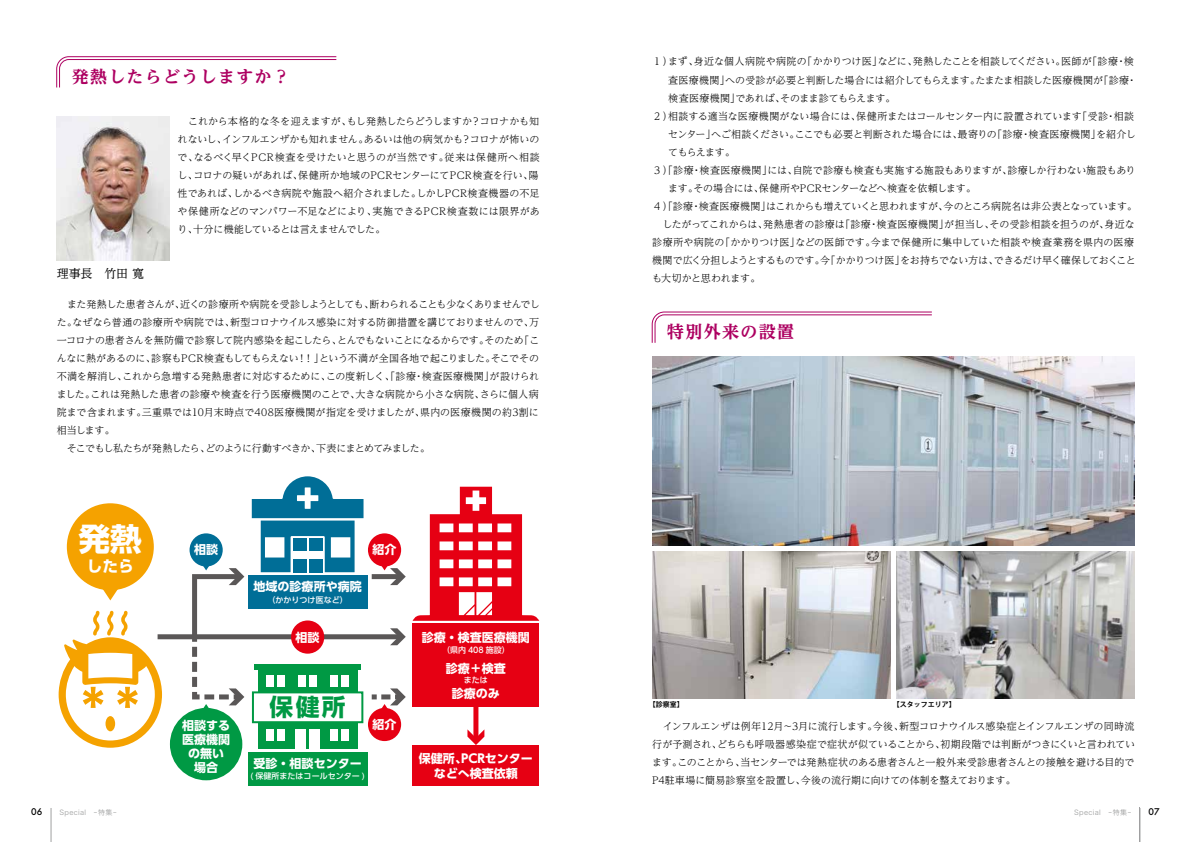
<style>
.page{position:relative;width:1191px;height:842px;background:#fff}
.page>*{position:absolute;margin:0;border:0;box-sizing:border-box;transform-origin:0 0}
.t1{font:700 31.7px "UD Shin Go Pro";color:#fff}
.t2{font:700 23.8px "UD Shin Go Pro";color:#094}
.t3{font:700 expanded 17px "UD Reimin Pro";letter-spacing:.075em;color:#ad0061}
.t4{font:700 15.6px "UD Shin Go Pro";color:#fff}
.t5{font:700 12px/14px "UD Shin Go Pro";color:#fff;text-align:center}
.t6{font:12px "UD Reimin Pro";color:#000}
.t7{font:300 10px/18px "UD Reimin Pro";letter-spacing:-.01em;color:#000}
.t8{font:300 10px "UD Reimin Pro";letter-spacing:.01em;color:#000}
.t9{font:300 10px "UD Reimin Pro";letter-spacing:-.03em;color:#000}
.t10{font:300 10px "UD Reimin Pro";letter-spacing:-.05em;color:#000}
.t11{font:500 9px "Futura";color:#000}
.t12{font:500 8px "UD Shin Go Pro";color:#fff}
.t13{font:7px "Hira Kaku Pro W3";letter-spacing:.05em;color:#9fa0a0}
.t14{font:700 7px "Koz Go Pro";color:#000}
</style>
<div class="page">
<img style="left:57px;top:116px;width:112px;height:145px">
<img style="left:652px;top:357px;width:482px;height:188px">
<img style="left:652px;top:551px;width:238px;height:147px">
<img style="left:896px;top:551px;width:238px;height:147px">
<svg style="left:651px;top:311px;width:281px;height:32px"></svg>
<svg style="left:56px;top:56px;width:281px;height:32px"></svg>
<div style="left:158px;top:634px;width:242px;height:5px;background:#5a5757"></div>
<svg style="left:390px;top:628px;width:16px;height:17px"></svg>
<div style="left:248px;top:575px;width:119px;height:33px;background:#006e97"></div>
<div style="left:413px;top:624px;width:126px;height:83px;background:#e60013"></div>
<div style="left:248px;top:752px;width:119px;height:33px;background:#094"></div>
<svg style="left:252px;top:476px;width:111px;height:96px"></svg>
<div style="left:293px;top:559px;width:13px;height:13px;background:#006e97"></div>
<div style="left:293px;top:538px;width:13px;height:13px;background:#006e97"></div>
<div style="left:309px;top:538px;width:13px;height:13px;background:#006e97"></div>
<div style="left:309px;top:559px;width:13px;height:13px;background:#006e97"></div>
<svg style="left:413px;top:487px;width:126px;height:134px"></svg>
<svg style="left:59px;top:611px;width:103px;height:137px"></svg>
<div style="left:258px;top:670px;width:99px;height:22px;background:#094"></div>
<div style="left:266px;top:675px;width:8px;height:12px;background:#fff"></div>
<div style="left:277px;top:675px;width:8px;height:12px;background:#fff"></div>
<div style="left:298px;top:675px;width:8px;height:12px;background:#fff"></div>
<div style="left:309px;top:675px;width:8px;height:12px;background:#fff"></div>
<div style="left:330px;top:675px;width:8px;height:12px;background:#fff"></div>
<div style="left:341px;top:675px;width:8px;height:12px;background:#fff"></div>
<div style="left:254px;top:664px;width:107px;height:6px;background:#094"></div>
<div style="left:258px;top:722px;width:99px;height:27px;background:#094"></div>
<div style="left:252px;top:691px;width:111px;height:32px;border:2px solid #094"></div>
<div style="left:266px;top:729px;width:8px;height:12px;background:#fff"></div>
<div style="left:277px;top:729px;width:8px;height:12px;background:#fff"></div>
<div style="left:295px;top:729px;width:11px;height:20px;background:#fff"></div>
<div style="left:309px;top:729px;width:11px;height:20px;background:#fff"></div>
<div style="left:330px;top:729px;width:8px;height:12px;background:#fff"></div>
<div style="left:341px;top:729px;width:8px;height:12px;background:#fff"></div>
<div style="left:67px;top:503px;width:87px;height:87px;background:#f5a200;border-radius:50%"></div>
<svg style="left:101px;top:589px;width:19px;height:11px"></svg>
<div style="left:189px;top:533px;width:34px;height:33px;background:#006e97;border-radius:50%"></div>
<div style="left:413px;top:745px;width:126px;height:40px;background:#e60013"></div>
<div style="left:372px;top:574px;width:28px;height:5px;background:#5a5757"></div>
<div style="left:368px;top:533px;width:33px;height:33px;background:#e60013;border-radius:50%"></div>
<svg style="left:381px;top:559px;width:25px;height:26px"></svg>
<div style="left:368px;top:708px;width:33px;height:33px;background:#e60013;border-radius:50%"></div>
<svg style="left:372px;top:688px;width:34px;height:27px"></svg>
<div style="left:170px;top:708px;width:72px;height:72px;background:#094;border-radius:50%"></div>
<svg style="left:190px;top:559px;width:54px;height:156px"></svg>
<div style="left:291px;top:620px;width:33px;height:34px;background:#e60013;border-radius:50%"></div>
<div style="left:473px;top:704px;width:5px;height:35px;background:#e60013"></div>
<svg style="left:467px;top:729px;width:17px;height:16px"></svg>
<hr style="left:51px;top:808px;width:1px;height:34px;background:#9fa0a0">
<hr style="left:1139px;top:808px;width:1px;height:34px;background:#9fa0a0">
<h3 class="t3" style="left:72px;top:62px;width:220px">発熱したらどうしますか？</h3>
<p class="t6" style="left:57px;top:263px;width:89px">理事長　竹田 寬</p>
<p class="t7" style="left:178px;top:111px;width:364px">　これから本格的な冬を迎えますが、もし発熱したらどうしますか？コロナかも知れないし、インフルエンザかも知れません。あるいは他の病気かも？コロナが怖いので、なるべく早くPCR検査を受けたいと思うのが当然です。従来は保健所へ相談し、コロナの疑いがあれば、保健所か地域のPCRセンターにてPCR検査を行い、陽性であれば、しかるべき病院や施設へ紹介されました。しかしPCR検査機器の不足や保健所などのマンパワー不足などにより、実施できるPCR検査数には限界があり、十分に機能しているとは言えませんでした。</p>
<p class="t7" style="left:57px;top:295px;width:484px">　また発熱した患者さんが、近くの診療所や病院を受診しようとしても、断わられることも少なくありませんでした。なぜなら普通の診療所や病院では、新型コロナウイルス感染に対する防御措置を講じておりませんので、万一コロナの患者さんを無防備で診察して院内感染を起こしたら、とんでもないことになるからです。そのため「こんなに熱があるのに、診察もPCR検査もしてもらえない！！」という不満が全国各地で起こりました。そこでその不満を解消し、これから急増する発熱患者に対応するために、この度新しく、「診療・検査医療機関」が設けられました。これは発熱した患者の診療や検査を行う医療機関のことで、大きな病院から小さな病院、さらに個人病院まで含まれます。三重県では10月末時点で408医療機関が指定を受けましたが、県内の医療機関の約3割に相当します。<br>　そこでもし私たちが発熱したら、どのように行動すべきか、下表にまとめてみました。</p>
<h1 class="t1" style="left:79px;top:513px;width:65px">発熱</h1>
<h3 class="t4" style="left:87px;top:553px;width:48px">したら</h3>
<p class="t5" style="left:194px;top:542px;width:25px">相談</p>
<p class="t5" style="left:372px;top:542px;width:25px">紹介</p>
<p class="t5" style="left:254px;top:579px;width:110px">地域の診療所や病院</p>
<p class="t12" style="left:268px;top:593px;width:81px">（かかりつけ医など）</p>
<p class="t5" style="left:182px;top:718px;width:49px">相談する医療機関の無い場合</p>
<p class="t5" style="left:296px;top:630px;width:25px">相談</p>
<h2 class="t2" style="left:270px;top:688px;width:78px">保健所</h2>
<p class="t5" style="left:372px;top:717px;width:25px">紹介</p>
<p class="t5" style="left:254px;top:756px;width:110px">受診・相談センター</p>
<p class="t12" style="left:251px;top:770px;width:116px">( 保健所またはコールセンター )</p>
<p class="t5" style="left:422px;top:630px;width:109px">診療・検査医療機関</p>
<p class="t12" style="left:442px;top:644px;width:69px">（県内 408 施設）</p>
<p class="t5" style="left:446px;top:661px;width:61px">診療＋検査</p>
<p class="t12" style="left:464px;top:674px;width:25px">または</p>
<p class="t5" style="left:452px;top:686px;width:49px">診療のみ</p>
<p class="t5" style="left:419px;top:751px;width:115px;line-height:15px">保健所、PCRセンターなどへ検査依頼</p>
<p class="t7" style="left:652px;top:52px;width:483px">１）まず、身近な個人病院や病院の「かかりつけ医」などに、発熱したことを相談してください。医師が「診療・検</p>
<p class="t7" style="left:668px;top:70px;width:470px">査医療機関」への受診が必要と判断した場合には紹介してもらえます。たまたま相談した医療機関が「診療・</p>
<p class="t7" style="left:668px;top:88px;width:229px">検査医療機関」であれば、そのまま診てもらえます。</p>
<p class="t7" style="left:652px;top:106px;width:483px">２）相談する適当な医療機関がない場合には、保健所またはコールセンター内に設置されています「受診・相談</p>
<p class="t7" style="left:668px;top:124px;width:469px">センター」へご相談ください。ここでも必要と判断された場合には、最寄りの「診療・検査医療機関」を紹介し</p>
<p class="t7" style="left:668px;top:142px;width:68px">てもらえます。</p>
<p class="t7" style="left:652px;top:160px;width:485px">３）「診療・検査医療機関」には、自院で診療も検査も実施する施設もありますが、診療しか行わない施設もあり</p>
<p class="t7" style="left:668px;top:178px;width:309px">ます。その場合には、保健所やPCRセンターなどへ検査を依頼します。</p>
<p class="t9" style="left:652px;top:198px;width:486px">４）「診療・検査医療機関」はこれからも増えていくと思われますが、今のところ病院名は非公表となっています。</p>
<p class="t8" style="left:652px;top:216px;width:484px">　したがってこれからは、発熱患者の診療は「診療・検査医療機関」が担当し、その受診相談を担うのが、身近な</p>
<p class="t8" style="left:652px;top:234px;width:483px">診療所や病院の「かかりつけ医」などの医師です。今まで保健所に集中していた相談や検査業務を県内の医療</p>
<p class="t10" style="left:652px;top:252px;width:485px">機関で広く分担しようとするものです。今「かかりつけ医」をお持ちでない方は、できるだけ早く確保しておくこと</p>
<h3 class="t3" style="left:667px;top:318px;width:128px">特別外来の設置</h3>
<p class="t14" style="left:648px;top:699px;width:36px">【診察室】</p>
<p class="t14" style="left:892px;top:699px;width:64px">【スタッフエリア】</p>
<p class="t7" style="left:652px;top:717px;width:484px;text-align:justify">　インフルエンザは例年12月～3月に流行します。今後、新型コロナウイルス感染症とインフルエンザの同時流行が予測され、どちらも呼吸器感染症で症状が似ていることから、初期段階では判断がつきにくいと言われています。このことから、当センターでは発熱症状のある患者さんと一般外来受診患者さんとの接触を避ける目的でP4駐車場に簡易診察室を設置し、今後の流行期に向けての体制を整えております。</p>
<p class="t11" style="left:31px;top:805px;width:13px">06</p>
<p class="t13" style="left:60px;top:806px;width:59px">Special　ー特集ー</p>
<p class="t13" style="left:1074px;top:806px;width:59px">Special　ー特集ー</p>
<p class="t11" style="left:1148px;top:805px;width:13px">07</p>
</div>
